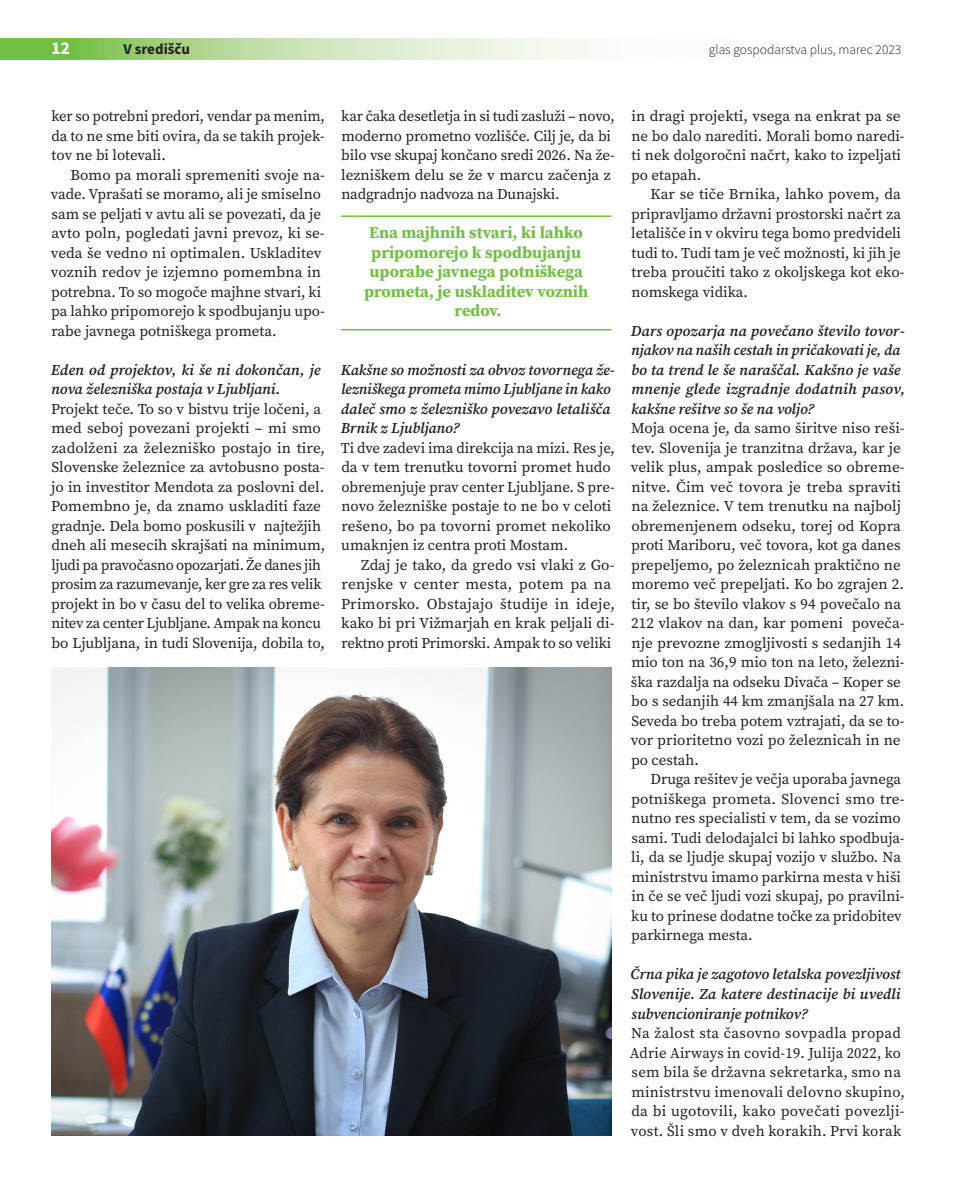
<style>
.page{position:relative;width:978px;height:1191px;background:#fff}
.page>*{position:absolute;margin:0;border:0;box-sizing:border-box;transform-origin:0 0}
.t1{font:700 18px "Source Sans Pro";color:#fff}
.poudarek{font:700 16.5px/19.5px "Source Serif Pro";color:#71bf44;text-align:center}
.besedilo_prvi{font:15px/19.5px "Source Serif Pro";color:#231f20}
.besedilo{font:15px/19.5px "Source Serif Pro";color:#231f20}
.vprasanje{font:italic 600 15px/19.5px "Source Serif Pro";color:#231f20}
.besedilo_prvi-2{font:15px/19.5px "Source Serif Pro";letter-spacing:.02em;color:#231f20}
.t2{font:700 15px "Source Sans Pro";color:#231f20}
.t3{font:300 13.5px "Source Sans Pro";color:#231f20}
</style>
<div class="page">
<svg style="left:0;top:38px;width:598px;height:22px;background:#bfdfa8"></svg>
<hr style="left:341px;top:215px;width:270px;height:2px;background:#71bf44">
<hr style="left:341px;top:329px;width:270px;height:1px;background:#71bf44">
<img style="left:51px;top:667px;width:560px;height:468px">
<p class="t1" style="left:51px;top:36px;width:21px">12</p>
<p class="t2" style="left:124px;top:39px;width:68px">V središču</p>
<p class="t3" style="left:709px;top:42px;width:194px">glas gospodarstva plus, marec 2023</p>
<p class="besedilo" style="left:51px;top:106px;width:275px;text-align:justify">ker so potrebni predori, vendar pa menim, da to ne sme biti ovira, da se takih projek&shy;tov ne bi lotevali.</p>
<p class="besedilo" style="left:51px;top:165px;width:275px;text-indent:20px">Bomo pa morali spremeniti svoje na&shy;vade. Vprašati se moramo, ali je smiselno sam se peljati v avtu ali se povezati, da je avto poln, pogledati javni prevoz, ki se&shy;veda še vedno ni optimalen. Uskladitev voznih redov je izjemno pomembna in potrebna. To so mogoče majhne stvari, ki pa lahko pripomorejo k spodbujanju upo&shy;rabe javnega potniškega prometa.</p>
<p class="vprasanje" style="left:51px;top:360px;width:271px">Eden od projektov, ki še ni dokončan, je nova železniška postaja v Ljubljani.</p>
<p class="besedilo_prvi" style="left:51px;top:399px;width:276px">Projekt teče. To so v bistvu trije ločeni, a med seboj povezani projekti – mi smo zadolženi za železniško postajo in tire, Slovenske železnice za avtobusno posta&shy;jo in investitor Mendota za poslovni del.<br>Pomembno je, da znamo uskladiti faze gradnje. Dela bomo poskusili v najtežjih dneh ali mesecih skrajšati na minimum, ljudi pa pravočasno opozarjati. Že danes jih prosim za razumevanje, ker gre za res velik projekt in bo v času del to velika obreme&shy;nitev za center Ljubljane. Ampak na koncu bo Ljubljana, in tudi Slovenija, dobila to,</p>
<p class="besedilo_prvi" style="left:341px;top:106px;width:275px">kar čaka desetletja in si tudi zasluži – novo, moderno prometno vozlišče. Cilj je, da bi bilo vse skupaj končano sredi 2026. Na že&shy;lezniškem delu se že v marcu začenja z nadgradnjo nadvoza na Dunajski.</p>
<p class="poudarek" style="left:364px;top:223px;width:226px">Ena majhnih stvari, ki lahko pripomorejo k spodbujanju uporabe javnega potniškega prometa, je uskladitev voznih redov.</p>
<p class="vprasanje" style="left:341px;top:360px;width:275px">Kakšne so možnosti za obvoz tovornega že&shy;lezniškega prometa mimo Ljubljane in kako daleč smo z železniško povezavo letališča Brnik z Ljubljano?</p>
<p class="besedilo_prvi" style="left:341px;top:438px;width:276px">Ti dve zadevi ima direkcija na mizi. Res je, da v tem trenutku tovorni promet hudo obremenjuje prav center Ljubljane. S pre&shy;novo železniške postaje to ne bo v celoti rešeno, bo pa tovorni promet nekoliko umaknjen iz centra proti Mostam.</p>
<p class="besedilo" style="left:341px;top:555px;width:276px;text-indent:20px">Zdaj je tako, da gredo vsi vlaki z Go&shy;renjske v center mesta, potem pa na Primorsko. Obstajajo študije in ideje, kako bi pri Vižmarjah en krak peljali di&shy;rektno proti Primorski. Ampak to so veliki</p>
<p class="besedilo" style="left:631px;top:106px;width:275px">in dragi projekti, vsega na enkrat pa se ne bo dalo narediti. Morali bomo naredi&shy;ti nek dolgoročni načrt, kako to izpeljati po etapah.</p>
<p class="besedilo" style="left:631px;top:184px;width:275px;text-indent:19px">Kar se tiče Brnika, lahko povem, da pripravljamo državni prostorski načrt za letališče in v okviru tega bomo predvideli tudi to. Tudi tam je več možnosti, ki jih je treba proučiti tako z okoljskega kot eko&shy;nomskega vidika.</p>
<p class="vprasanje" style="left:631px;top:321px;width:276px">Dars opozarja na povečano število tovor&shy;njakov na naših cestah in pričakovati je, da bo ta trend le še naraščal. Kakšno je vaše mnenje glede izgradnje dodatnih pasov, kakšne rešitve so še na voljo?</p>
<p class="besedilo_prvi" style="left:631px;top:418px;width:275px">Moja ocena je, da samo širitve niso reši&shy;tev. Slovenija je tranzitna država, kar je velik plus, ampak posledice so obreme&shy;nitve. Čim več tovora je treba spraviti na železnice. V tem trenutku na najbolj obremenjenem odseku, torej od Kopra proti Mariboru, več tovora, kot ga danes prepeljemo, po železnicah praktično ne moremo več prepeljati. Ko bo zgrajen 2. tir, se bo število vlakov s 94 povečalo na 212 vlakov na dan, kar pomeni poveča&shy;nje prevozne zmogljivosti s sedanjih 14 mio ton na 36,9 mio ton na leto, železni&shy;ška razdalja na odseku Divača – Koper se bo s sedanjih 44 km zmanjšala na 27 km.<br>Seveda bo treba potem vztrajati, da se to&shy;vor prioritetno vozi po železnicah in ne po cestah.</p>
<p class="besedilo" style="left:631px;top:769px;width:275px;text-indent:19px">Druga rešitev je večja uporaba javnega potniškega prometa. Slovenci smo tre&shy;nutno res specialisti v tem, da se vozimo sami. Tudi delodajalci bi lahko spodbuja&shy;li, da se ljudje skupaj vozijo v službo. Na ministrstvu imamo parkirna mesta v hiši in če se več ljudi vozi skupaj, po pravilni&shy;ku to prinese dodatne točke za pridobitev parkirnega mesta.</p>
<p class="vprasanje" style="left:630px;top:965px;width:272px;text-align:justify">Črna pika je zagotovo letalska povezljivost Slovenije. Za katere destinacije bi uvedli subvencioniranje potnikov?</p>
<p class="besedilo_prvi-2" style="left:630px;top:1023px;width:277px">Na žalost sta časovno sovpadla propad Adrie Airways in covid-19. Julija 2022, ko sem bila še državna sekretarka, smo na ministrstvu imenovali delovno skupino, da bi ugotovili, kako povečati povezlji&shy;vost. Šli smo v dveh korakih. Prvi korak</p>
</div>
